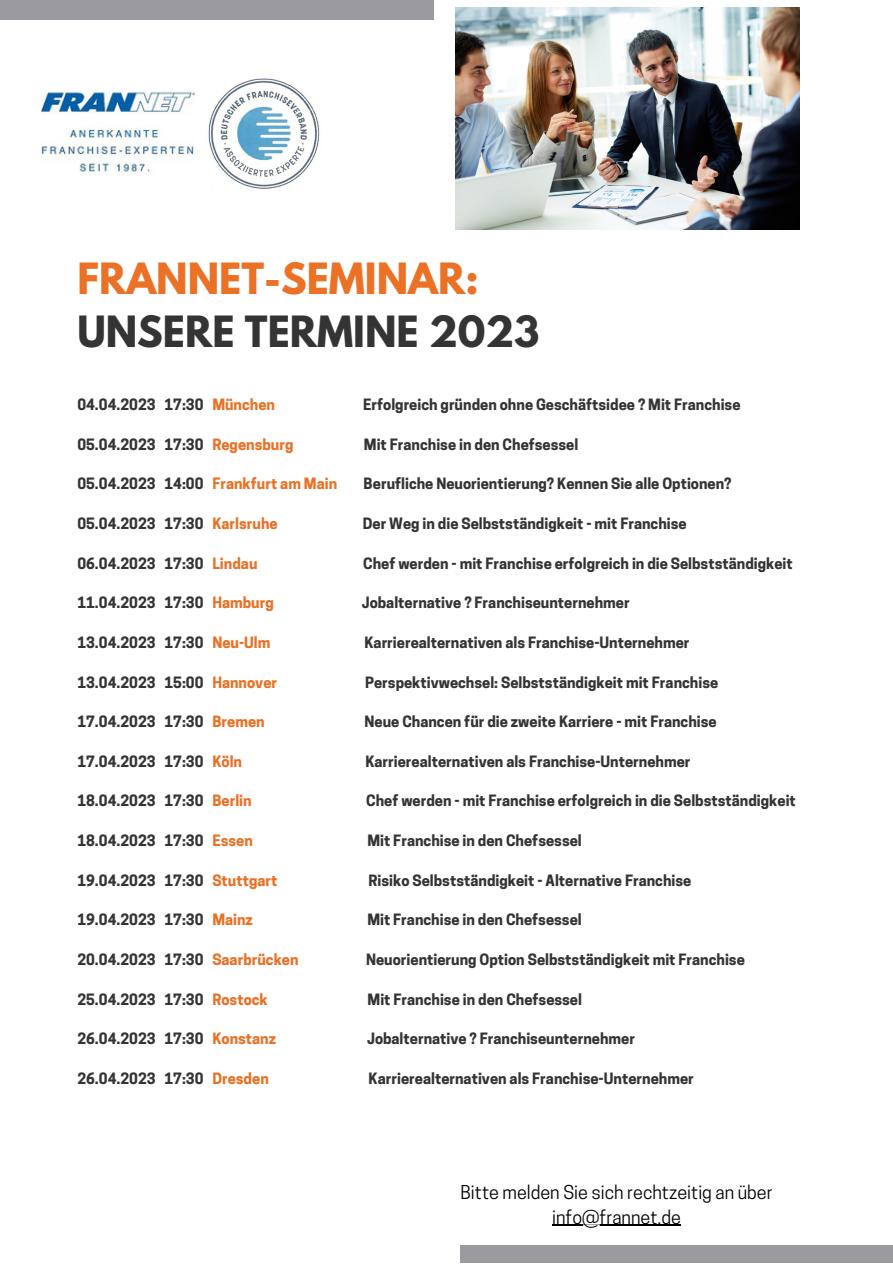
<style>
.page{position:relative;width:893px;height:1264px;background:#fff}
.page>*{position:absolute;margin:0;border:0;box-sizing:border-box;transform-origin:0 0}
.t1{font:700 38.1px "League Spartan";color:#343434}
.t2{font:700 38.1px "League Spartan";color:#ea7125}
.t3{font:18px/24.8px "Cooper Hewitt";color:#000;text-align:center}
.t4{font:700 14.7px "Cooper Hewitt";color:#343434}
.s1{color:#ea7125}
</style>
<div class="page">
<div style="left:460px;top:1245px;width:432px;height:17px;background:#9a9a9f"></div>
<div style="left:0;top:0;width:434px;height:20px;background:#9a9a9f"></div>
<img style="left:455px;top:7px;width:344px;height:222px">
<img style="left:208px;top:70px;width:112px;height:119px">
<img style="left:41px;top:91px;width:153px;height:85px">
<hr style="left:552px;top:1224px;width:128px;height:1px;background:#000">
<h1 class="t2" style="left:77px;top:259px;width:403px">FRANNET-SEMINAR:</h1>
<h1 class="t1" style="left:77px;top:312px;width:464px">UNSERE TERMINE 2023</h1>
<p class="t4" style="left:77px;top:399px;width:199px">04.04.2023 17:30 <span class="s1">München</span></p>
<p class="t4" style="left:363px;top:399px;width:379px">Erfolgreich gründen ohne Geschäftsidee ? Mit Franchise</p>
<p class="t4" style="left:77px;top:438px;width:218px">05.04.2023 17:30 <span class="s1">Regensburg</span></p>
<p class="t4" style="left:364px;top:438px;width:216px">Mit Franchise in den Chefsessel</p>
<p class="t4" style="left:77px;top:478px;width:261px">05.04.2023 14:00 <span class="s1">Frankfurt am Main</span></p>
<p class="t4" style="left:363px;top:478px;width:369px">Berufliche Neuorientierung? Kennen Sie alle Optionen?</p>
<p class="t4" style="left:77px;top:518px;width:202px">05.04.2023 17:30 <span class="s1">Karlsruhe</span></p>
<p class="t4" style="left:363px;top:518px;width:325px">Der Weg in die Selbstständigkeit - mit Franchise</p>
<p class="t4" style="left:77px;top:557px;width:182px">06.04.2023 17:30 <span class="s1">Lindau</span></p>
<p class="t4" style="left:363px;top:557px;width:431px">Chef werden - mit Franchise erfolgreich in die Selbstständigkeit</p>
<p class="t4" style="left:77px;top:597px;width:198px">11.04.2023 17:30 <span class="s1">Hamburg</span></p>
<p class="t4" style="left:362px;top:597px;width:269px">Jobalternative ? Franchiseunternehmer</p>
<p class="t4" style="left:77px;top:637px;width:195px">13.04.2023 17:30 <span class="s1">Neu-Ulm</span></p>
<p class="t4" style="left:364px;top:637px;width:326px">Karrierealternativen als Franchise-Unternehmer</p>
<p class="t4" style="left:77px;top:676px;width:201px">13.04.2023 15:00 <span class="s1">Hannover</span></p>
<p class="t4" style="left:365px;top:676px;width:354px">Perspektivwechsel: Selbstständigkeit mit Franchise</p>
<p class="t4" style="left:77px;top:716px;width:189px">17.04.2023 17:30 <span class="s1">Bremen</span></p>
<p class="t4" style="left:364px;top:716px;width:353px">Neue Chancen für die zweite Karriere - mit Franchise</p>
<p class="t4" style="left:77px;top:755px;width:166px">17.04.2023 17:30 <span class="s1">Köln</span></p>
<p class="t4" style="left:365px;top:755px;width:326px">Karrierealternativen als Franchise-Unternehmer</p>
<p class="t4" style="left:77px;top:795px;width:176px">18.04.2023 17:30 <span class="s1">Berlin</span></p>
<p class="t4" style="left:366px;top:795px;width:431px">Chef werden - mit Franchise erfolgreich in die Selbstständigkeit</p>
<p class="t4" style="left:77px;top:835px;width:177px">18.04.2023 17:30 <span class="s1">Essen</span></p>
<p class="t4" style="left:367px;top:835px;width:216px">Mit Franchise in den Chefsessel</p>
<p class="t4" style="left:77px;top:874px;width:202px">19.04.2023 17:30 <span class="s1">Stuttgart</span></p>
<p class="t4" style="left:368px;top:874px;width:324px">Risiko Selbstständigkeit - Alternative Franchise</p>
<p class="t4" style="left:77px;top:914px;width:177px">19.04.2023 17:30 <span class="s1">Mainz</span></p>
<p class="t4" style="left:367px;top:914px;width:216px">Mit Franchise in den Chefsessel</p>
<p class="t4" style="left:77px;top:954px;width:223px">20.04.2023 17:30 <span class="s1">Saarbrücken</span></p>
<p class="t4" style="left:366px;top:954px;width:380px">Neuorientierung Option Selbstständigkeit mit Franchise</p>
<p class="t4" style="left:77px;top:993px;width:192px">25.04.2023 17:30 <span class="s1">Rostock</span></p>
<p class="t4" style="left:367px;top:993px;width:216px">Mit Franchise in den Chefsessel</p>
<p class="t4" style="left:77px;top:1033px;width:200px">26.04.2023 17:30 <span class="s1">Konstanz</span></p>
<p class="t4" style="left:367px;top:1033px;width:269px">Jobalternative ? Franchiseunternehmer</p>
<p class="t4" style="left:77px;top:1072px;width:193px">26.04.2023 17:30 <span class="s1">Dresden</span></p>
<p class="t4" style="left:368px;top:1072px;width:326px">Karrierealternativen als Franchise-Unternehmer</p>
<p class="t3" style="left:460px;top:1182px;width:314px">Bitte melden Sie sich rechtzeitig an über info@frannet.de</p>
</div>
